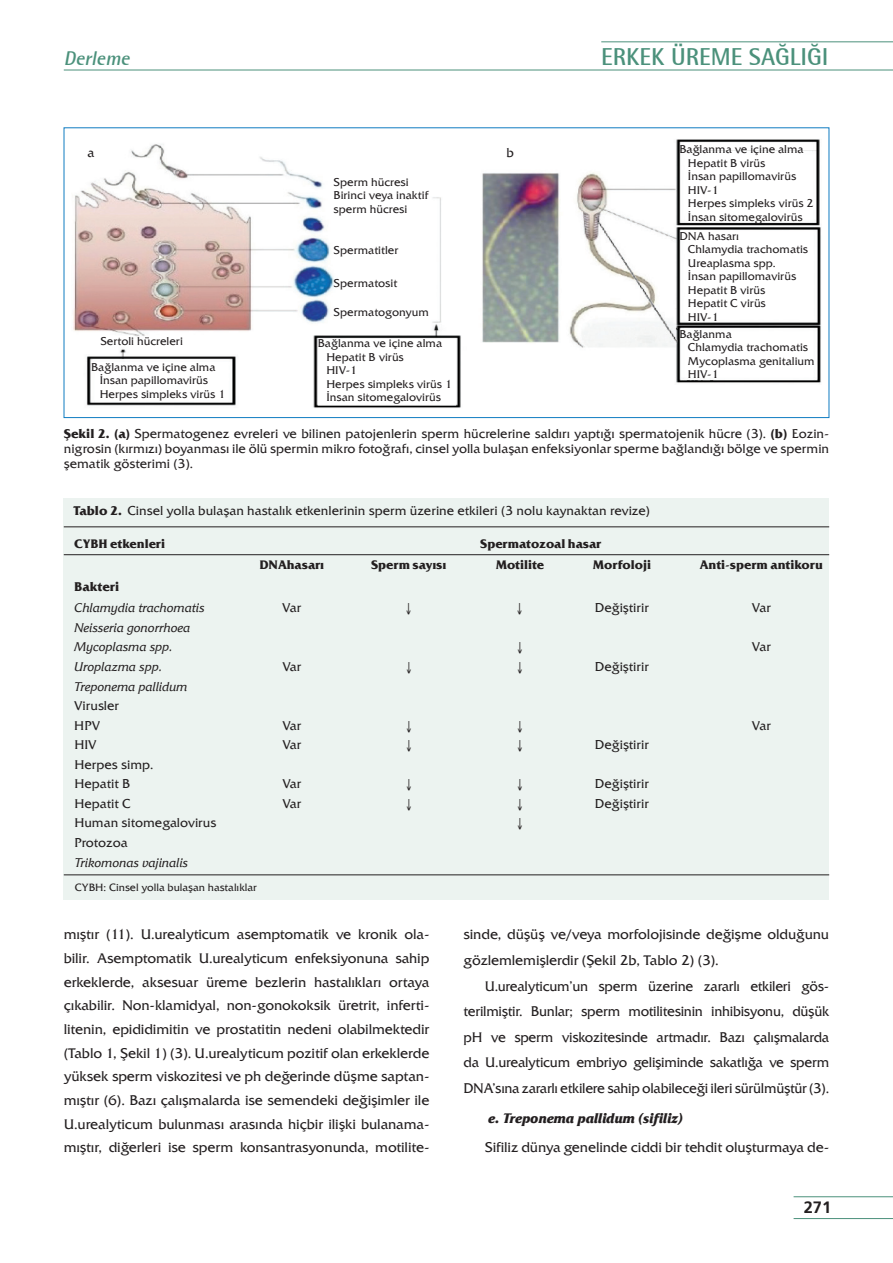
<style>
.page{position:relative;width:893px;height:1263px;background:#fff}
.page>*{position:absolute;margin:0;border:0;box-sizing:border-box;transform-origin:0 0}
.t1{font:700 24px "Rotis Semi Sans";color:#4b917b}
.t2{font:italic 700 19.5px "Rotis Semi Sans";color:#4b917b}
.t3{font:16.5px "Frutiger Bold Tr";color:#231f20}
.t4{font:13.95px/23.7px "Friz Quadrata Com";letter-spacing:-.01em;color:#231f20;text-align:justify}
.t5{font:italic 700 13.95px "Friz Quadrata Com";letter-spacing:-.01em;color:#231f20}
.t6{font:12.75px/19.5px "Friz Quadrata Com";color:#231f20}
.t7{font:italic 12.75px/19.5px "Friz Quadrata Com";color:#231f20}
.t8{font:700 12.75px "Friz Quadrata Com";color:#231f20}
.t9{font:700 12.45px "Friz Quadrata Com";color:#231f20}
.t10{font:11.25px/13.5px "Friz Quadrata Com";color:#231f20}
.t11{font:10.5px "Friz Quadrata Com";color:#231f20}
.s1{font-weight:700}
</style>
<div class="page">
<hr style="left:601px;top:41px;width:292px;height:1px;background:#4b917b">
<hr style="left:64px;top:70px;width:829px;height:1px;background:#4b917b">
<hr style="left:794px;top:1196px;width:99px;height:1px;background:#4b917b">
<hr style="left:794px;top:1218px;width:99px;height:1px;background:#4b917b">
<div style="left:64px;top:498px;width:765px;height:402px;background:#ecf3f0"></div>
<hr style="left:64px;top:527px;width:765px;height:1px;background:#231f20">
<hr style="left:64px;top:554px;width:765px;height:1px;background:#231f20">
<hr style="left:64px;top:875px;width:765px;height:1px;background:#231f20">
<img style="left:73px;top:139px;width:748px;height:269px">
<h2 class="t2" style="left:64px;top:46px;width:71px">Derleme</h2>
<h1 class="t1" style="left:601px;top:42px;width:229px">ERKEK ÜREME SAĞLIĞI</h1>
<p class="t6" style="left:88px;top:143px;width:8px">a</p>
<p class="t6" style="left:506px;top:143px;width:9px">b</p>
<p class="t10" style="left:334px;top:175px;width:96px">Sperm hücresi<br>Birinci veya inaktif sperm hücresi</p>
<p class="t10" style="left:334px;top:243px;width:66px">Spermatitler</p>
<p class="t10" style="left:334px;top:276px;width:65px">Spermatosit</p>
<p class="t10" style="left:334px;top:305px;width:97px">Spermatogonyum</p>
<p class="t10" style="left:100px;top:334px;width:84px">Sertoli hücreleri</p>
<p class="t10" style="left:100px;top:360px;width:127px;text-indent:-9px">Bağlanma ve içine alma<br>İnsan papillomavirüs<br>Herpes simpleks virüs 1</p>
<p class="t10" style="left:326px;top:337px;width:127px;text-indent:-9px">Bağlanma ve içine alma<br>Hepatit B virüs<br>HIV-1<br>Herpes simpleks virüs 1<br>İnsan sitomegalovirüs</p>
<p class="t10" style="left:688px;top:143px;width:127px;text-indent:-9px">Bağlanma ve içine alma<br>Hepatit B virüs<br>İnsan papillomavirüs<br>HIV-1<br>Herpes simpleks virüs 2<br>İnsan sitomegalovirüs</p>
<p class="t10" style="left:688px;top:229px;width:122px;text-indent:-9px">DNA hasarı<br>Chlamydia trachomatis<br>Ureaplasma spp.<br>İnsan papillomavirüs<br>Hepatit B virüs<br>Hepatit C virüs<br>HIV-1</p>
<p class="t10" style="left:688px;top:327px;width:128px;text-indent:-9px">Bağlanma<br>Chlamydia trachomatis<br>Mycoplasma genitalium<br>HIV-1</p>
<p class="t6" style="left:64px;top:425px;width:767px;line-height:15.3px;text-align:justify"><span class="s1">Şekil 2. (a)</span> Spermatogenez evreleri ve bilinen patojenlerin sperm hücrelerine saldırı yaptığı spermatojenik hücre (3). <span class="s1">(b)</span> Eozin&shy;nigrosin (kırmızı) boyanması ile ölü spermin mikro fotoğrafı, cinsel yolla bulaşan enfeksiyonlar sperme bağlandığı bölge ve spermin şematik gösterimi (3).</p>
<p class="t6" style="left:73px;top:501px;width:578px"><span class="s1">Tablo 2.</span> Cinsel yolla bulaşan hastalık etkenlerinin sperm üzerine etkileri (3 nolu kaynaktan revize)</p>
<p class="t9" style="left:74px;top:536px;width:92px">CYBH etkenleri</p>
<p class="t9" style="left:480px;top:536px;width:123px">Spermatozoal hasar</p>
<p class="t9" style="left:259px;top:557px;width:66px">DNAhasarı</p>
<p class="t9" style="left:371px;top:557px;width:77px">Sperm sayısı</p>
<p class="t9" style="left:496px;top:557px;width:50px">Motilite</p>
<p class="t9" style="left:593px;top:557px;width:60px">Morfoloji</p>
<p class="t9" style="left:700px;top:557px;width:125px">Anti-sperm antikoru</p>
<p class="t8" style="left:74px;top:578px;width:46px">Bakteri</p>
<p class="t7" style="left:74px;top:598px;width:132px">Chlamydia trachomatis</p>
<p class="t6" style="left:282px;top:598px;width:20px">Var</p>
<p class="t6" style="left:595px;top:598px;width:55px">Değiştirir</p>
<p class="t6" style="left:752px;top:598px;width:20px">Var</p>
<p class="t7" style="left:74px;top:618px;width:117px">Neisseria gonorrhoea<br>Mycoplasma spp.</p>
<p class="t6" style="left:752px;top:637px;width:20px">Var</p>
<p class="t7" style="left:74px;top:657px;width:90px">Uroplazma spp.</p>
<p class="t6" style="left:282px;top:657px;width:20px">Var</p>
<p class="t6" style="left:595px;top:657px;width:55px">Değiştirir</p>
<p class="t7" style="left:74px;top:676px;width:115px">Treponema pallidum</p>
<p class="t6" style="left:74px;top:696px;width:46px">Virusler<br>HPV</p>
<p class="t6" style="left:282px;top:715px;width:20px">Var</p>
<p class="t6" style="left:752px;top:715px;width:20px">Var</p>
<p class="t6" style="left:74px;top:735px;width:24px">HIV</p>
<p class="t6" style="left:282px;top:735px;width:20px">Var</p>
<p class="t6" style="left:595px;top:735px;width:55px">Değiştirir</p>
<p class="t6" style="left:74px;top:754px;width:81px">Herpes simp.<br>Hepatit B</p>
<p class="t6" style="left:282px;top:774px;width:20px">Var</p>
<p class="t6" style="left:595px;top:774px;width:55px">Değiştirir</p>
<p class="t6" style="left:74px;top:794px;width:58px">Hepatit C</p>
<p class="t6" style="left:282px;top:794px;width:20px">Var</p>
<p class="t6" style="left:595px;top:794px;width:55px">Değiştirir</p>
<p class="t6" style="left:74px;top:813px;width:143px">Human sitomegalovirus</p>
<p class="t6" style="left:74px;top:833px;width:55px">Protozoa</p>
<p class="t7" style="left:74px;top:852px;width:115px">Trikomonas vajinalis</p>
<p class="t11" style="left:75px;top:881px;width:183px">CYBH: Cinsel yolla bulaşan hastalıklar</p>
<p class="t4" style="left:64px;top:923px;width:367px">mıştır (11). U.urealyticum asemptomatik ve kronik ola&shy;bilir. Asemptomatik U.urealyticum enfeksiyonuna sahip erkeklerde, aksesuar üreme bezlerin hastalıkları ortaya çıkabilir. Non-klamidyal, non-gonokoksik üretrit, inferti&shy;litenin, epididimitin ve prostatitin nedeni olabilmektedir (Tablo 1, Şekil 1) (3). U.urealyticum pozitif olan erkeklerde yüksek sperm viskozitesi ve ph değerinde düşme saptan&shy;mıştır (6). Bazı çalışmalarda ise semendeki değişimler ile U.urealyticum bulunması arasında hiçbir ilişki bulanama&shy;mıştır, diğerleri ise sperm konsantrasyonunda, motilite-</p>
<p class="t4" style="left:463px;top:922px;width:367px;line-height:25.5px">sinde, düşüş ve/veya morfolojisinde değişme olduğunu gözlemlemişlerdir (Şekil 2b, Tablo 2) (3).</p>
<p class="t4" style="left:463px;top:973px;width:367px;line-height:25.5px;text-indent:21px">U.urealyticum’un sperm üzerine zararlı etkileri gös&shy;terilmiştir. Bunlar; sperm motilitesinin inhibisyonu, düşük pH ve sperm viskozitesinde artmadır. Bazı çalışmalarda da U.urealyticum embriyo gelişiminde sakatlığa ve sperm DNA’sına zararlı etkilere sahip olabileceği ileri sürülmüştür (3).</p>
<p class="t5" style="left:488px;top:1109px;width:196px">e. Treponema pallidum (sifiliz)</p>
<p class="t4" style="left:485px;top:1136px;width:346px">Sifiliz dünya genelinde ciddi bir tehdit oluşturmaya de-</p>
<p class="t3" style="left:804px;top:1198px;width:29px">271</p>
</div>
